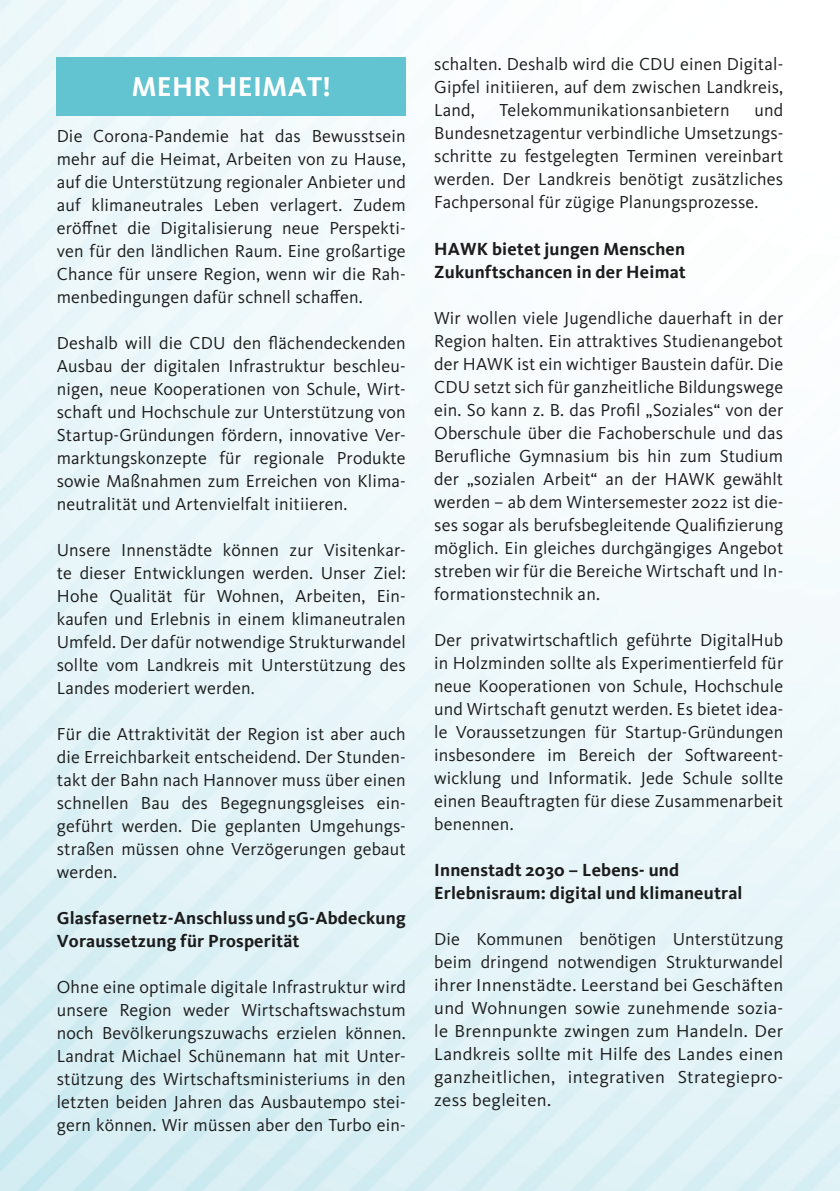
<style>
.page{position:relative;width:840px;height:1191px;background:#fff}
.page>*{position:absolute;margin:0;border:0;box-sizing:border-box;transform-origin:0 0}
.t1{font:700 28px "Kievit";letter-spacing:.015em;color:#fff}
.t2{font:18px/23px "Kievit Pro";letter-spacing:.01em;color:#1c1c1c;text-align:justify}
.t3{font:700 18px/23px "Kievit";letter-spacing:.01em;color:#1c1c1c}
</style>
<div class="page">
<img style="left:0;top:0;width:839px;height:1191px">
<div style="left:57px;top:57px;width:348px;height:58px;background:#62c3d1"></div>
<h1 class="t1" style="left:132px;top:70px;width:200px">MEHR HEIMAT!</h1>
<p class="t2" style="left:57px;top:124px;width:350px">Die Corona-Pandemie hat das Bewusstsein mehr auf die Heimat, Arbeiten von zu Hause, auf die Unterstützung regionaler Anbieter und auf klimaneutrales Leben verlagert. Zudem eröffnet die Digitalisierung neue Perspekti&shy;ven für den ländlichen Raum. Eine großartige Chance für unsere Region, wenn wir die Rah&shy;menbedingungen dafür schnell schaffen.</p>
<p class="t2" style="left:57px;top:331px;width:350px">Deshalb will die CDU den flächendeckenden Ausbau der digitalen Infrastruktur beschleu&shy;nigen, neue Kooperationen von Schule, Wirt&shy;schaft und Hochschule zur Unterstützung von Startup-Gründungen fördern, innovative Ver&shy;marktungskonzepte für regionale Produkte sowie Maßnahmen zum Erreichen von Klima&shy;neutralität und Artenvielfalt initiieren.</p>
<p class="t2" style="left:57px;top:538px;width:350px">Unsere Innenstädte können zur Visitenkar&shy;te dieser Entwicklungen werden. Unser Ziel:<br>Hohe Qualität für Wohnen, Arbeiten, Ein&shy;kaufen und Erlebnis in einem klimaneutralen Umfeld. Der dafür notwendige Strukturwandel sollte vom Landkreis mit Unterstützung des Landes moderiert werden.</p>
<p class="t2" style="left:57px;top:722px;width:350px">Für die Attraktivität der Region ist aber auch die Erreichbarkeit entscheidend. Der Stunden&shy;takt der Bahn nach Hannover muss über einen schnellen Bau des Begegnungsgleises ein&shy;geführt werden. Die geplanten Umgehungs&shy;straßen müssen ohne Verzögerungen gebaut werden.</p>
<p class="t3" style="left:57px;top:906px;width:350px">Glasfasernetz-Anschluss und 5G-Abdeckung<br>Voraussetzung für Prosperität</p>
<p class="t2" style="left:57px;top:975px;width:350px">Ohne eine optimale digitale Infrastruktur wird unsere Region weder Wirtschaftswachstum noch Bevölkerungszuwachs erzielen können.<br>Landrat Michael Schünemann hat mit Unter&shy;stützung des Wirtschaftsministeriums in den letzten beiden Jahren das Ausbautempo stei&shy;gern können. Wir müssen aber den Turbo ein-</p>
<p class="t2" style="left:434px;top:53px;width:350px">schalten. Deshalb wird die CDU einen Digital-Gipfel initiieren, auf dem zwischen Landkreis, Land,</p>
<p class="t2" style="left:434px;top:99px;width:350px;text-indent:320px">und Bundesnetzagentur verbindliche Umsetzungs&shy;schritte zu festgelegten Terminen vereinbart werden. Der Landkreis benötigt zusätzliches Fachpersonal für zügige Planungsprozesse.</p>
<p class="t3" style="left:434px;top:237px;width:253px">HAWK bietet jungen Menschen<br>Zukunftschancen in der Heimat</p>
<p class="t2" style="left:434px;top:306px;width:350px">Wir wollen viele Jugendliche dauerhaft in der Region halten. Ein attraktives Studienangebot der HAWK ist ein wichtiger Baustein dafür. Die CDU setzt sich für ganzheitliche Bildungswege ein. So kann z. B. das Profil „Soziales“ von der Oberschule über die Fachoberschule und das Berufliche Gymnasium bis hin zum Studium der „sozialen Arbeit“ an der HAWK gewählt werden – ab dem Wintersemester 2022 ist die&shy;ses sogar als berufsbegleitende Qualifizierung möglich. Ein gleiches durchgängiges Angebot streben wir für die Bereiche Wirtschaft und In&shy;formationstechnik an.</p>
<p class="t2" style="left:434px;top:628px;width:350px">Der privatwirtschaftlich geführte DigitalHub in Holzminden sollte als Experimentierfeld für neue Kooperationen von Schule, Hochschule und Wirtschaft genutzt werden. Es bietet idea&shy;le Voraussetzungen für Startup-Gründungen insbesondere im Bereich der Softwareent&shy;wicklung und Informatik. Jede Schule sollte einen Beauftragten für diese Zusammenarbeit benennen.</p>
<p class="t3" style="left:434px;top:858px;width:310px">Innenstadt 2030 – Lebens- und<br>Erlebnisraum: digital und klimaneutral</p>
<p class="t2" style="left:434px;top:927px;width:350px">Die Kommunen benötigen Unterstützung beim dringend notwendigen Strukturwandel ihrer Innenstädte. Leerstand bei Geschäften und Wohnungen sowie zunehmende sozia&shy;le Brennpunkte zwingen zum Handeln. Der Landkreis sollte mit Hilfe des Landes einen ganzheitlichen, integrativen Strategiepro&shy;zess begleiten.</p>
<p class="t2" style="left:499px;top:99px;width:231px">Telekommunikationsanbietern</p>
</div>
